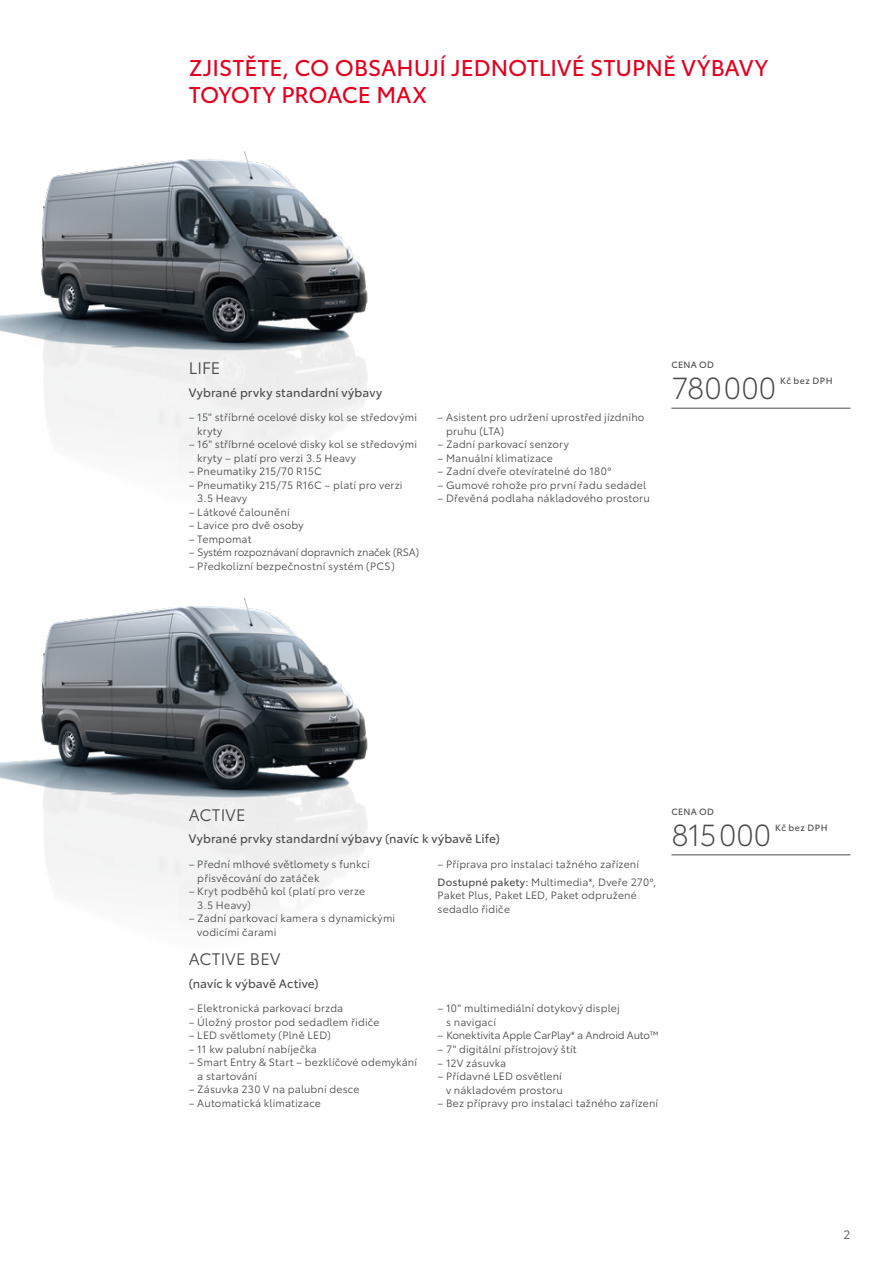
<style>
.page{position:relative;width:893px;height:1263px;background:#fff}
.page>*{position:absolute;margin:0;border:0;box-sizing:border-box;transform-origin:0 0}
.t1{font:300 30px "Toyota Type";letter-spacing:.005em;color:#494948}
.t2{font:22.5px/27px "Toyota Type";color:#e3001f}
.t3{font:16.5px "Toyota Type";letter-spacing:.01em;color:#494948}
.t4{font:12px "Toyota Type";letter-spacing:.01em;color:#494948}
.t5{font:12px "Toyota Type";color:#494948}
.t6{font:10.5px/13.5px "Toyota Type";letter-spacing:.015em;color:#494948}
.t7{font:10.5px "Toyota Type";letter-spacing:-.02em;color:#494948}
.t8{font:10.5px "Toyota Type";letter-spacing:-.01em;color:#494948}
.t9{font:9px "Toyota Type";letter-spacing:.035em;color:#494948}
.s1{font-style:inherit}
</style>
<div class="page">
<img style="left:0;top:598px;width:368px;height:315px">
<img style="left:0;top:151px;width:368px;height:315px">
<hr style="left:671px;top:854px;width:179px;height:1px;background:#494948">
<hr style="left:671px;top:408px;width:179px;height:1px;background:#494948">
<h2 class="t2" style="left:189px;top:53px;width:581px">ZJISTĚTE, CO OBSAHUJÍ JEDNOTLIVÉ STUPNĚ VÝBAVY<br>TOYOTY PROACE MAX</h2>
<h3 class="t3" style="left:189px;top:356px;width:33px">LIFE</h3>
<p class="t4" style="left:189px;top:383px;width:195px">Vybrané prvky standardní výbavy</p>
<p class="t6" style="left:197px;top:410px;width:221px;text-indent:-9px">– 15" stříbrné ocelové disky kol se středovými kryty</p>
<p class="t6" style="left:197px;top:437px;width:221px;text-indent:-9px">– 16" stříbrné ocelové disky kol se středovými kryty – platí pro verzi 3.5 Heavy</p>
<p class="t6" style="left:189px;top:464px;width:134px">– Pneumatiky 215/70 R15C</p>
<p class="t6" style="left:197px;top:478px;width:207px;text-indent:-9px">– Pneumatiky 215/75 R16C – platí pro verzi<br>3.5 Heavy</p>
<p class="t6" style="left:189px;top:505px;width:102px">– Látkové čalounění</p>
<p class="t6" style="left:189px;top:518px;width:116px">– Lavice pro dvě osoby</p>
<p class="t6" style="left:189px;top:532px;width:64px">– Tempomat</p>
<p class="t7" style="left:189px;top:545px;width:232px">– Systém rozpoznávaní dopravních značek (RSA)</p>
<p class="t6" style="left:189px;top:559px;width:207px">– Předkolizní bezpečnostní systém (PCS)</p>
<p class="t6" style="left:446px;top:410px;width:200px;text-indent:-9px">– Asistent pro udržení uprostřed jízdního pruhu (LTA)</p>
<p class="t6" style="left:438px;top:437px;width:133px">– Zadní parkovací senzory</p>
<p class="t6" style="left:438px;top:451px;width:117px">– Manuální klimatizace</p>
<p class="t6" style="left:438px;top:464px;width:175px">– Zadní dveře otevíratelné do 180°</p>
<p class="t6" style="left:438px;top:478px;width:210px">– Gumové rohože pro první řadu sedadel</p>
<p class="t6" style="left:438px;top:491px;width:214px">– Dřevěná podlaha nákladového prostoru</p>
<p class="t9" style="left:671px;top:358px;width:44px">CENA OD</p>
<h1 class="t1" style="left:671px;top:367px;width:106px">780000</h1>
<p class="t9" style="left:780px;top:374px;width:54px">Kč bez DPH</p>
<h3 class="t3" style="left:189px;top:802px;width:58px">ACTIVE</h3>
<p class="t4" style="left:189px;top:830px;width:313px">Vybrané prvky standardní výbavy (navíc k výbavě Life)</p>
<p class="t6" style="left:197px;top:857px;width:174px;text-indent:-9px">– Přední mlhové světlomety s funkcí přisvěcování do zatáček</p>
<p class="t6" style="left:197px;top:884px;width:169px;text-indent:-9px">– Kryt podběhů kol (platí pro verze<br>3.5 Heavy)</p>
<p class="t6" style="left:197px;top:911px;width:199px;text-indent:-9px">– Zadní parkovací kamera s dynamickými vodicími čarami</p>
<p class="t6" style="left:438px;top:855px;width:220px;line-height:17.7px">– Příprava pro instalaci tažného zařízení<br><span class="s1">Dostupné pakety:</span> Multimedia*, Dveře 270°,</p>
<p class="t6" style="left:438px;top:888px;width:201px">Paket Plus, Paket LED, Paket odpružené sedadlo řidiče</p>
<h3 class="t3" style="left:189px;top:947px;width:93px">ACTIVE BEV</h3>
<p class="t4" style="left:189px;top:974px;width:131px">(navíc k výbavě Active)</p>
<p class="t6" style="left:189px;top:1001px;width:156px">– Elektronická parkovací brzda</p>
<p class="t6" style="left:189px;top:1015px;width:192px">– Úložný prostor pod sedadlem řidiče</p>
<p class="t6" style="left:189px;top:1028px;width:143px">– LED světlomety (Plně LED)</p>
<p class="t6" style="left:189px;top:1042px;width:130px">– 11 kw palubní nabíječka</p>
<p class="t6" style="left:197px;top:1055px;width:221px;text-indent:-9px">– Smart Entry &amp; Start – bezklíčové odemykání a startování</p>
<p class="t6" style="left:189px;top:1082px;width:172px">– Zásuvka 230 V na palubní desce</p>
<p class="t6" style="left:189px;top:1096px;width:134px">– Automatická klimatizace</p>
<p class="t6" style="left:446px;top:1001px;width:175px;text-indent:-9px">– 10" multimediální dotykový displej s navigací</p>
<p class="t8" style="left:438px;top:1028px;width:223px">– Konektivita Apple CarPlay* a Android Auto™</p>
<p class="t6" style="left:438px;top:1042px;width:141px">– 7" digitální přístrojový štít</p>
<p class="t6" style="left:438px;top:1055px;width:70px">– 12V zásuvka</p>
<p class="t6" style="left:438px;top:1069px;width:127px;text-align:right">– Přídavné LED osvětlení v nákladovém prostoru</p>
<p class="t6" style="left:438px;top:1096px;width:222px">– Bez přípravy pro instalaci tažného zařízení</p>
<p class="t9" style="left:671px;top:805px;width:44px">CENA OD</p>
<h1 class="t1" style="left:671px;top:813px;width:101px">815000</h1>
<p class="t9" style="left:775px;top:821px;width:54px">Kč bez DPH</p>
<p class="t5" style="left:843px;top:1226px;width:8px">2</p>
</div>
